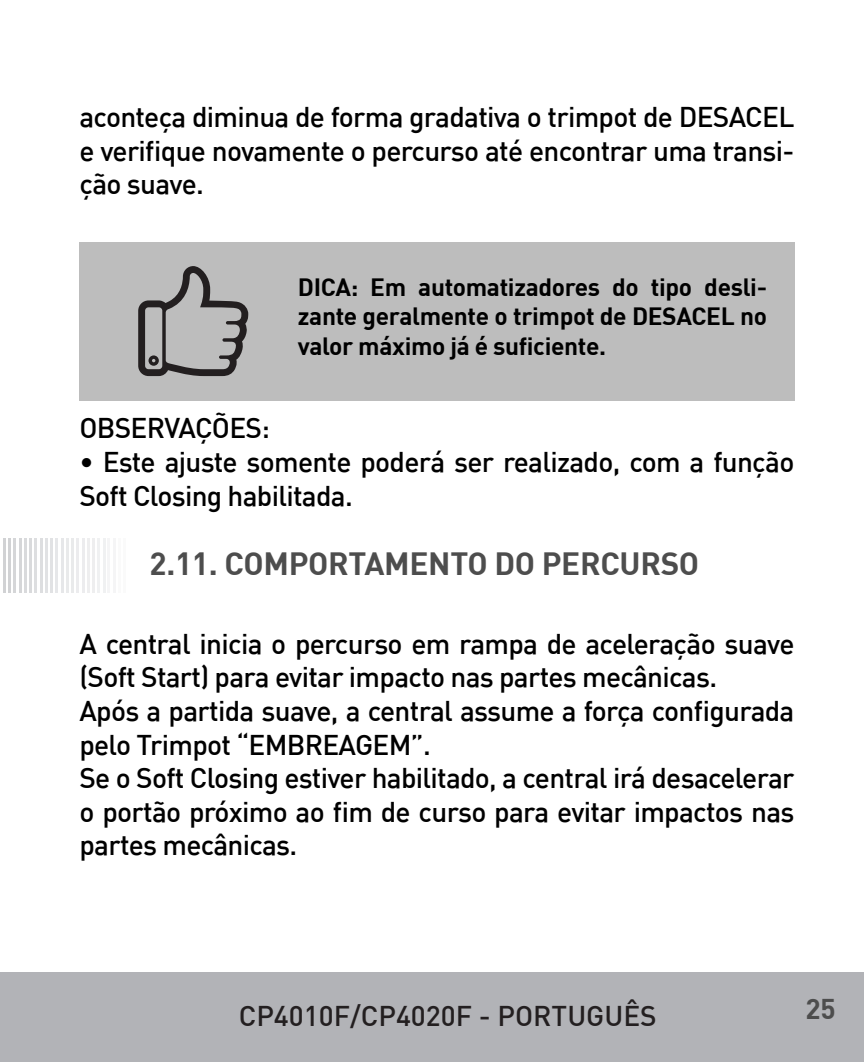
<style>
.page{position:relative;width:864px;height:1062px;background:#fff}
.page>*{position:absolute;margin:0;border:0;box-sizing:border-box;transform-origin:0 0}
.t1{font:700 31.5px "DIN";letter-spacing:-.01em;color:#4d4d4d}
.t2{font:500 28px/33.6px "DIN";letter-spacing:-.025em;color:#000}
.t3{font:500 28px "DIN";color:#231f20}
.t4{font:700 28px "DIN";color:#4d4d4d}
.t5{font:700 24.5px/29.4px "DIN";letter-spacing:-.015em;color:#000;text-align:justify}
</style>
<div class="page">
<hr style="left:0;top:972px;width:2px;height:90px;background:#b2b3b7">
<div style="left:2px;top:972px;width:861px;height:90px;background:#b2b3b7"></div>
<div style="left:79px;top:242px;width:715px;height:158px;background:#bdbdbd"></div>
<svg style="left:138px;top:266px;width:110px;height:110px"></svg>
<hr style="left:103px;top:538px;width:2px;height:54px;background:#f0f1f2">
<hr style="left:98px;top:538px;width:2px;height:54px;background:#f0f1f2">
<hr style="left:123px;top:538px;width:3px;height:54px;background:#fafafa">
<hr style="left:118px;top:538px;width:2px;height:54px;background:#fafafa">
<hr style="left:113px;top:538px;width:2px;height:54px;background:#f5f5f6">
<hr style="left:108px;top:538px;width:2px;height:54px;background:#f5f5f6">
<hr style="left:92px;top:538px;width:3px;height:54px;background:#eeeeef">
<hr style="left:87px;top:538px;width:3px;height:54px;background:#eeeeef">
<hr style="left:82px;top:538px;width:2px;height:54px;background:#ececee">
<hr style="left:77px;top:538px;width:2px;height:54px;background:#ececee">
<hr style="left:71px;top:538px;width:3px;height:54px;background:#e9eaeb">
<hr style="left:66px;top:538px;width:3px;height:54px;background:#e9eaeb">
<hr style="left:61px;top:538px;width:2px;height:54px;background:#e6e7e9">
<hr style="left:55px;top:538px;width:3px;height:54px;background:#e6e7e9">
<hr style="left:50px;top:538px;width:3px;height:54px;background:#e1e2e4">
<hr style="left:45px;top:538px;width:3px;height:54px;background:#e1e2e4">
<hr style="left:40px;top:538px;width:2px;height:54px;background:#dddee0">
<hr style="left:34px;top:538px;width:3px;height:54px;background:#dddee0">
<hr style="left:29px;top:538px;width:3px;height:54px;background:#d9dadc">
<hr style="left:24px;top:538px;width:3px;height:54px;background:#d9dadc">
<hr style="left:19px;top:538px;width:2px;height:54px;background:#d5d6d8">
<hr style="left:13px;top:538px;width:3px;height:54px;background:#d5d6d8">
<hr style="left:8px;top:538px;width:3px;height:54px;background:#d1d2d4">
<hr style="left:3px;top:538px;width:3px;height:54px;background:#d1d2d4">
<p class="t2" style="left:79px;top:99px;width:716px;text-align:justify">aconteça diminua de forma gradativa o trimpot de DESACEL e verifique novamente o percurso até encontrar uma transi&shy;ção suave.</p>
<p class="t5" style="left:298px;top:271px;width:470px">DICA: Em automatizadores do tipo desli&shy;zante geralmente o trimpot de DESACEL no valor máximo já é suficiente.</p>
<p class="t2" style="left:79px;top:410px;width:192px">OBSERVAÇÕES:</p>
<p class="t2" style="left:79px;top:444px;width:716px">• Este ajuste somente poderá ser realizado, com a função<br>Soft Closing habilitada.</p>
<p class="t1" style="left:149px;top:543px;width:551px">2.11. COMPORTAMENTO DO PERCURSO</p>
<p class="t2" style="left:79px;top:626px;width:716px">A central inicia o percurso em rampa de aceleração suave (Soft Start) para evitar impacto nas partes mecânicas.</p>
<p class="t2" style="left:79px;top:693px;width:716px">Após a partida suave, a central assume a força configurada pelo Trimpot “EMBREAGEM”.</p>
<p class="t2" style="left:79px;top:760px;width:716px;text-align:justify">Se o Soft Closing estiver habilitado, a central irá desacelerar o portão próximo ao fim de curso para evitar impactos nas partes mecânicas.</p>
<p class="t3" style="left:239px;top:998px;width:419px">CP4010F/CP4020F - PORTUGUÊS</p>
<p class="t4" style="left:805px;top:991px;width:32px">25</p>
</div>
